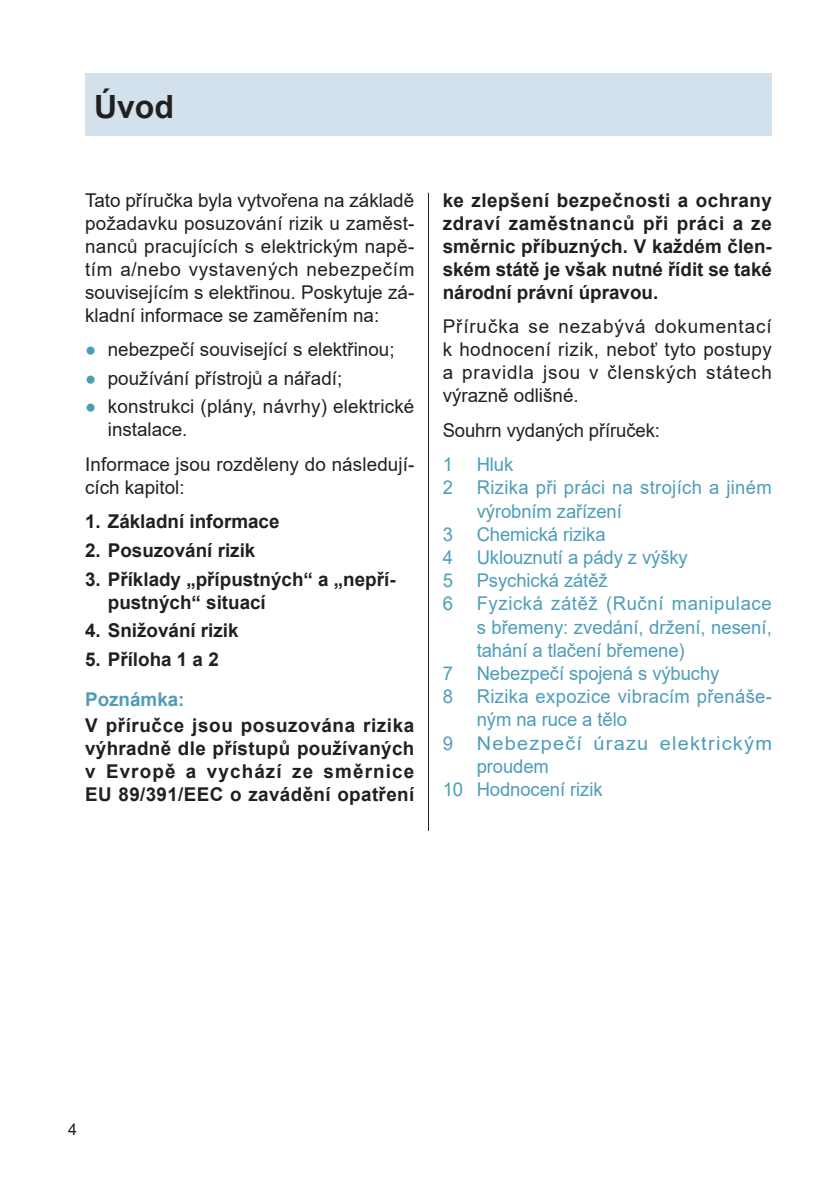
<style>
.page{position:relative;width:840px;height:1191px;background:#fff}
.page>*{position:absolute;margin:0;border:0;box-sizing:border-box;transform-origin:0 0}
.t1{font:700 32px "Arial";color:#231f20}
.t2{font:19px/23px "Arial";color:#231f20;text-align:justify}
.t3{font:700 19px/23px "Arial";color:#231f20;text-align:justify}
.t4{font:19px/23.2px "Arial";letter-spacing:-.005em;color:#4e9db8;text-align:justify}
.t5{font:19px/23.2px "Arial";letter-spacing:.02em;color:#4e9db8}
.t6{font:19px "Arial";letter-spacing:.06em;color:#4e9db8;scale:1.05 1}
.t7{font:700 19px "Arial";color:#4e9db8}
.t8{font:16px "Arial";color:#231f20}
.s1{font-weight:700;color:#4e9db8}
</style>
<div class="page">
<div style="left:85px;top:74px;width:686px;height:62px;background:#d2e1eb"></div>
<hr style="left:428px;top:193px;width:1px;height:638px;background:#231f20">
<h1 class="t1" style="left:94px;top:84px;width:81px">Úvod</h1>
<p class="t2" style="left:85px;top:188px;width:330px">Tato příručka byla vytvořena na základě požadavku posuzování rizik u zaměst&shy;nanců pracujících s elektrickým napě&shy;tím a/nebo vystavených nebezpečím souvisejícím s elektřinou. Poskytuje zá&shy;kladní informace se zaměřením na:</p>
<p class="t2" style="left:85px;top:338px;width:311px"><span class="s1">●</span> nebezpečí související s elektřinou;</p>
<p class="t2" style="left:85px;top:366px;width:258px"><span class="s1">●</span> používání přístrojů a nářadí;</p>
<p class="t2" style="left:108px;top:395px;width:308px;text-indent:-23px"><span class="s1">●</span> konstrukci (plány, návrhy) elektrické instalace.</p>
<p class="t2" style="left:85px;top:452px;width:330px">Informace jsou rozděleny do následují&shy;cích kapitol:</p>
<p class="t3" style="left:85px;top:510px;width:196px">1. Základní informace</p>
<p class="t3" style="left:85px;top:539px;width:172px">2. Posuzování rizik</p>
<p class="t3" style="left:108px;top:567px;width:289px;text-indent:-23px">3. Příklady „přípustných“ a „nepří&shy;pustných“ situací</p>
<p class="t3" style="left:85px;top:619px;width:155px">4. Snižování rizik</p>
<p class="t3" style="left:85px;top:648px;width:135px">5. Příloha 1 a 2</p>
<p class="t7" style="left:85px;top:686px;width:101px">Poznámka:</p>
<p class="t3" style="left:85px;top:714px;width:330px">V příručce jsou posuzována rizika výhradně dle přístupů používaných v Evropě a vychází ze směrnice EU 89/391/EEC o zavádění opatření</p>
<p class="t3" style="left:442px;top:189px;width:330px">ke zlepšení bezpečnosti a ochrany zdraví zaměstnanců při práci a ze směrnic příbuzných. V každém člen&shy;ském státě je však nutné řídit se také národní právní úpravou.</p>
<p class="t2" style="left:442px;top:315px;width:330px">Příručka se nezabývá dokumentací k hodnocení rizik, neboť tyto postupy a pravidla jsou v členských státech výrazně odlišné.</p>
<p class="t2" style="left:442px;top:418px;width:218px">Souhrn vydaných příruček:</p>
<p class="t4" style="left:442px;top:453px;width:12px">1</p>
<p class="t4" style="left:476px;top:453px;width:38px">Hluk</p>
<p class="t4" style="left:442px;top:476px;width:12px">2</p>
<p class="t5" style="left:476px;top:476px;width:296px">Rizika při práci na strojích a jiném výrobním zařízení</p>
<p class="t4" style="left:442px;top:522px;width:12px">3</p>
<p class="t4" style="left:476px;top:522px;width:130px">Chemická rizika</p>
<p class="t4" style="left:442px;top:545px;width:12px">4</p>
<p class="t4" style="left:476px;top:545px;width:212px">Uklouznutí a pády z výšky</p>
<p class="t4" style="left:442px;top:569px;width:12px">5</p>
<p class="t4" style="left:476px;top:569px;width:132px">Psychická zátěž</p>
<p class="t4" style="left:442px;top:592px;width:12px">6</p>
<p class="t4" style="left:476px;top:592px;width:296px">Fyzická zátěž (Ruční manipulace s břemeny: zvedání, držení, nesení, tahání a tlačení břemene)</p>
<p class="t4" style="left:442px;top:661px;width:12px">7</p>
<p class="t4" style="left:476px;top:661px;width:244px">Nebezpečí spojená s výbuchy</p>
<p class="t4" style="left:442px;top:685px;width:12px">8</p>
<p class="t5" style="left:476px;top:685px;width:296px">Rizika expozice vibracím přenáše&shy;ným na ruce a tělo</p>
<p class="t4" style="left:442px;top:731px;width:12px">9</p>
<p class="t6" style="left:476px;top:730px;width:282px">Nebezpečí úrazu elektrickým</p>
<p class="t4" style="left:476px;top:754px;width:74px">proudem</p>
<p class="t4" style="left:442px;top:777px;width:161px">10 Hodnocení rizik</p>
<p class="t8" style="left:68px;top:1118px;width:10px">4</p>
</div>
